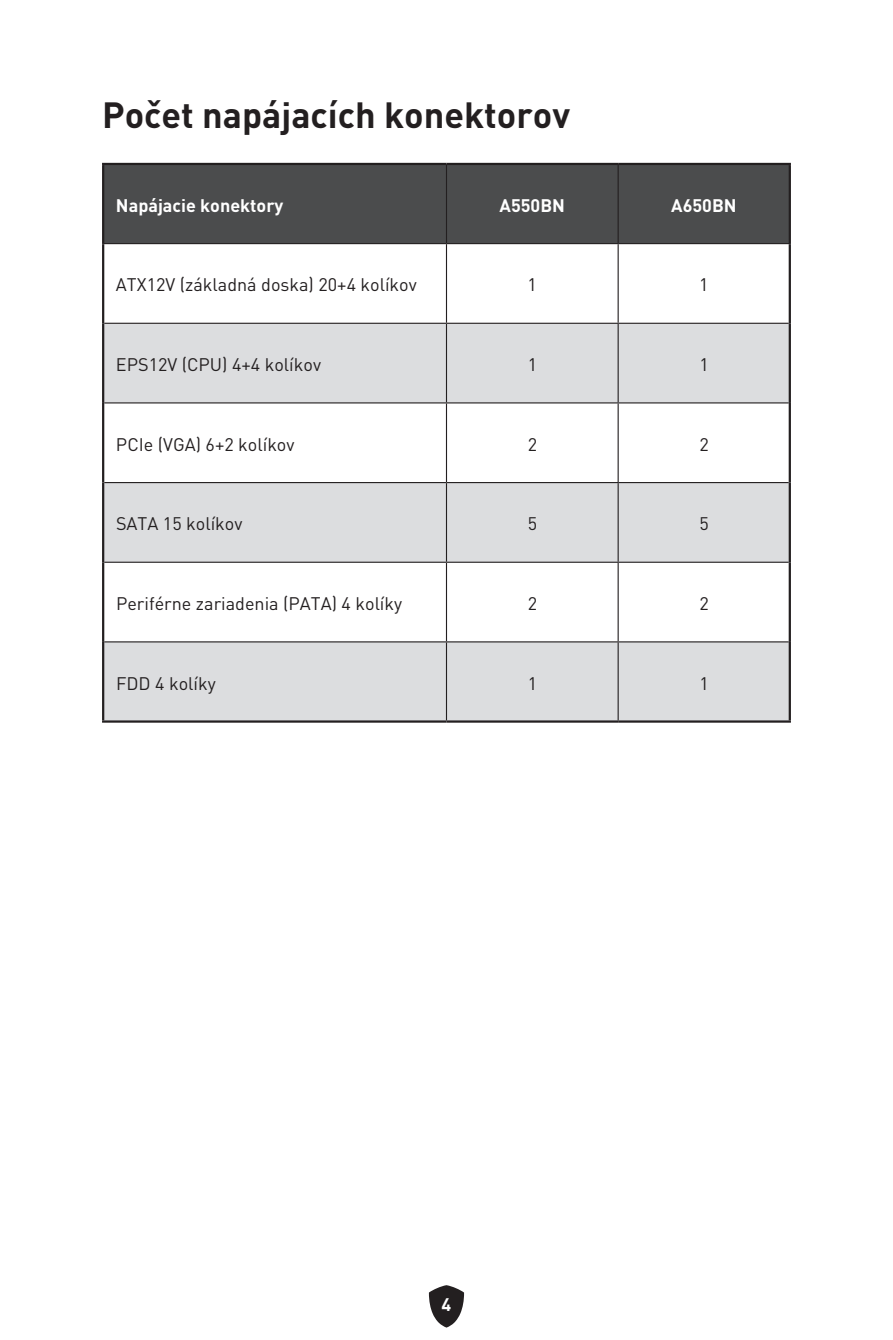
<style>
.page{position:relative;width:893px;height:1340px;background:#fff}
.page>*{position:absolute;margin:0;border:0;box-sizing:border-box;transform-origin:0 0}
.t1{font:700 36px "MSI Din Pro Noto CJK";color:#231f20}
.t2{font:18px "MSI Din Pro Noto CJK";color:#231f20}
.t3{font:700 18px "MSI Din Pro Noto CJK";color:#fff}
</style>
<div class="page">
<svg style="left:429px;top:1285px;width:35px;height:42px"></svg>
<div style="left:104px;top:165px;width:685px;height:78px;background:#4b4c4d"></div>
<svg style="left:104px;top:324px;width:685px;height:396px;fill:#dcdddf"></svg>
<hr style="left:446px;top:165px;width:1px;height:78px;background:#231f20">
<hr style="left:618px;top:165px;width:1px;height:78px;background:#231f20">
<hr style="left:102px;top:243px;width:344px;height:1px;background:#231f20">
<hr style="left:446px;top:243px;width:172px;height:1px;background:#231f20">
<hr style="left:446px;top:244px;width:1px;height:79px;background:#231f20">
<hr style="left:618px;top:243px;width:173px;height:1px;background:#231f20">
<hr style="left:618px;top:244px;width:1px;height:79px;background:#231f20">
<hr style="left:104px;top:323px;width:342px;height:1px;background:#231f20">
<hr style="left:446px;top:323px;width:172px;height:1px;background:#231f20">
<hr style="left:446px;top:324px;width:1px;height:78px;background:#231f20">
<hr style="left:618px;top:323px;width:171px;height:1px;background:#231f20">
<hr style="left:618px;top:324px;width:1px;height:78px;background:#231f20">
<hr style="left:104px;top:402px;width:342px;height:1px;background:#231f20">
<hr style="left:446px;top:402px;width:172px;height:1px;background:#231f20">
<hr style="left:446px;top:403px;width:1px;height:79px;background:#231f20">
<hr style="left:618px;top:402px;width:171px;height:1px;background:#231f20">
<hr style="left:618px;top:403px;width:1px;height:79px;background:#231f20">
<hr style="left:104px;top:482px;width:342px;height:1px;background:#231f20">
<hr style="left:446px;top:482px;width:172px;height:1px;background:#231f20">
<hr style="left:446px;top:483px;width:1px;height:78px;background:#231f20">
<hr style="left:618px;top:482px;width:171px;height:1px;background:#231f20">
<hr style="left:618px;top:483px;width:1px;height:78px;background:#231f20">
<hr style="left:104px;top:561px;width:342px;height:2px;background:#231f20">
<hr style="left:446px;top:561px;width:172px;height:2px;background:#231f20">
<hr style="left:618px;top:561px;width:171px;height:2px;background:#231f20">
<hr style="left:102px;top:163px;width:344px;height:2px;background:#231f20">
<hr style="left:102px;top:165px;width:2px;height:78px;background:#231f20">
<hr style="left:446px;top:163px;width:172px;height:2px;background:#231f20">
<hr style="left:618px;top:163px;width:173px;height:2px;background:#231f20">
<hr style="left:789px;top:165px;width:2px;height:78px;background:#231f20">
<hr style="left:102px;top:244px;width:2px;height:79px;background:#231f20">
<hr style="left:789px;top:244px;width:2px;height:79px;background:#231f20">
<hr style="left:102px;top:323px;width:2px;height:80px;background:#231f20">
<hr style="left:789px;top:323px;width:2px;height:80px;background:#231f20">
<hr style="left:102px;top:403px;width:2px;height:79px;background:#231f20">
<hr style="left:789px;top:403px;width:2px;height:79px;background:#231f20">
<hr style="left:102px;top:482px;width:2px;height:80px;background:#231f20">
<hr style="left:789px;top:482px;width:2px;height:80px;background:#231f20">
<hr style="left:102px;top:562px;width:2px;height:80px;background:#231f20">
<hr style="left:789px;top:562px;width:2px;height:80px;background:#231f20">
<hr style="left:102px;top:642px;width:2px;height:78px;background:#231f20">
<hr style="left:789px;top:642px;width:2px;height:78px;background:#231f20">
<hr style="left:102px;top:720px;width:344px;height:2px;background:#231f20">
<hr style="left:446px;top:720px;width:172px;height:2px;background:#231f20">
<hr style="left:618px;top:720px;width:173px;height:2px;background:#231f20">
<hr style="left:446px;top:563px;width:1px;height:78px;background:#231f20">
<hr style="left:618px;top:563px;width:1px;height:78px;background:#231f20">
<hr style="left:104px;top:641px;width:342px;height:1px;background:#231f20">
<hr style="left:446px;top:641px;width:172px;height:1px;background:#231f20">
<hr style="left:446px;top:642px;width:1px;height:78px;background:#231f20">
<hr style="left:618px;top:641px;width:171px;height:1px;background:#231f20">
<hr style="left:618px;top:642px;width:1px;height:78px;background:#231f20">
<h1 class="t1" style="left:102px;top:94px;width:470px">Počet napájacích konektorov</h1>
<p class="t3" style="left:116px;top:195px;width:169px">Napájacie konektory</p>
<p class="t3" style="left:500px;top:195px;width:67px">A550BN</p>
<p class="t3" style="left:671px;top:195px;width:67px">A650BN</p>
<p class="t2" style="left:116px;top:274px;width:302px">ATX12V (základná doska) 20+4 kolíkov</p>
<p class="t2" style="left:528px;top:274px;width:11px">1</p>
<p class="t2" style="left:699px;top:274px;width:11px">1</p>
<p class="t2" style="left:116px;top:354px;width:207px">EPS12V (CPU) 4+4 kolíkov</p>
<p class="t2" style="left:528px;top:354px;width:11px">1</p>
<p class="t2" style="left:699px;top:354px;width:11px">1</p>
<p class="t2" style="left:116px;top:434px;width:180px">PCIe (VGA) 6+2 kolíkov</p>
<p class="t2" style="left:528px;top:434px;width:11px">2</p>
<p class="t2" style="left:699px;top:434px;width:11px">2</p>
<p class="t2" style="left:116px;top:513px;width:128px">SATA 15 kolíkov</p>
<p class="t2" style="left:528px;top:513px;width:11px">5</p>
<p class="t2" style="left:699px;top:513px;width:11px">5</p>
<p class="t2" style="left:116px;top:593px;width:288px">Periférne zariadenia (PATA) 4 kolíky</p>
<p class="t2" style="left:528px;top:593px;width:11px">2</p>
<p class="t2" style="left:699px;top:593px;width:11px">2</p>
<p class="t2" style="left:116px;top:673px;width:101px">FDD 4 kolíky</p>
<p class="t2" style="left:528px;top:673px;width:11px">1</p>
<p class="t2" style="left:699px;top:673px;width:11px">1</p>
<p class="t3" style="left:442px;top:1293px;width:11px">4</p>
</div>
